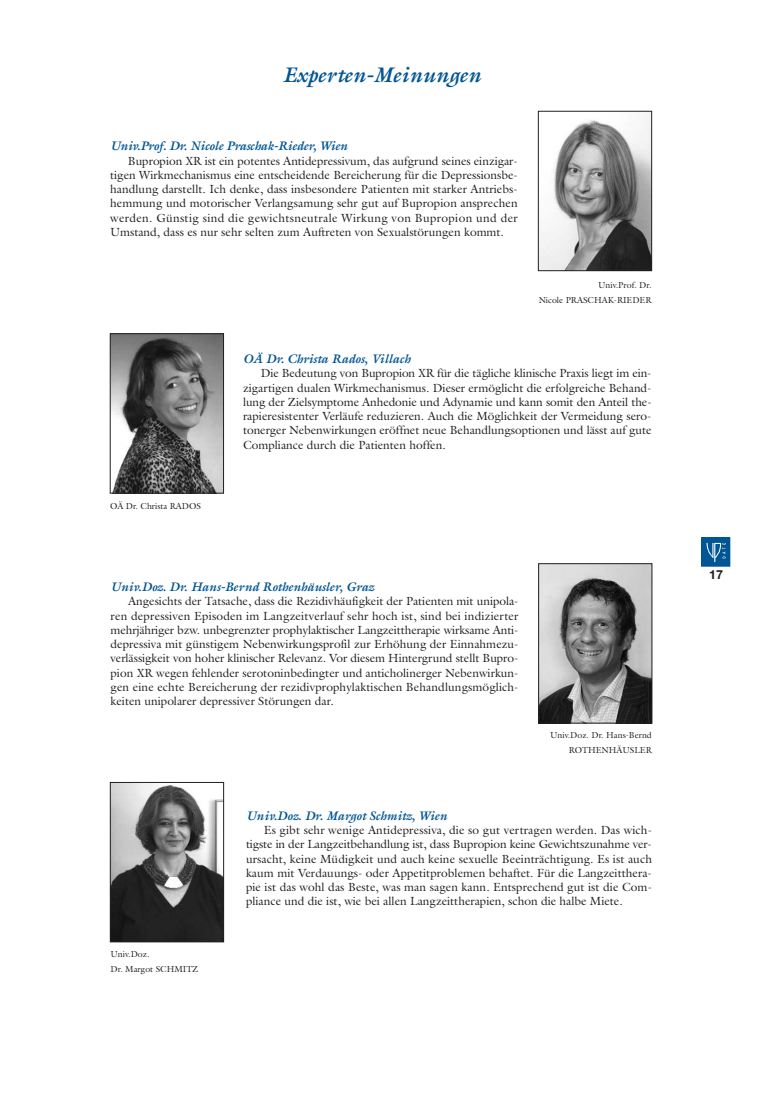
<style>
.page{position:relative;width:780px;height:1117px;background:#fff}
.page>*{position:absolute;margin:0;border:0;box-sizing:border-box;transform-origin:0 0}
.t1{font:italic 700 21.25px "Galliard";color:#005595}
.t2{font:italic 700 12.5px "Galliard";color:#005595}
.t3{font:700 12.5px "Helvetica Neue";color:#231f20}
.t4{font:11.88px/14.2px "Galliard";color:#231f20;text-align:justify}
.t5{font:8.75px/15px "Galliard";color:#231f20;text-align:right}
</style>
<div class="page">
<svg style="left:730px;top:537px;width:1px;height:29px"></svg>
<div style="left:701px;top:537px;width:28px;height:29px;background:#005595"></div>
<div style="left:701px;top:537px;width:29px;height:29px;border:1px solid #005595"></div>
<svg style="left:706px;top:542px;width:19px;height:20px"></svg>
<img style="left:540px;top:114px;width:109px;height:155px">
<div style="left:538px;top:111px;width:113px;height:160px;border:1px solid #231f20"></div>
<img style="left:540px;top:565px;width:110px;height:156px">
<div style="left:538px;top:563px;width:114px;height:160px;border:1px solid #231f20"></div>
<img style="left:112px;top:784px;width:110px;height:155px">
<div style="left:110px;top:782px;width:114px;height:159px;border:1px solid #231f20"></div>
<img style="left:112px;top:335px;width:109px;height:156px">
<div style="left:110px;top:333px;width:113px;height:160px;border:1px solid #231f20"></div>
<h1 class="t1" style="left:282px;top:67px;width:200px">Experten-Meinungen</h1>
<p class="t2" style="left:110px;top:141px;width:239px">Univ.Prof. Dr. Nicole Praschak-Rieder, Wien</p>
<p class="t4" style="left:110px;top:155px;width:409px;text-indent:18px">Bupropion XR ist ein potentes Antidepressivum, das aufgrund seines einzigar&shy;tigen Wirkmechanismus eine entscheidende Bereicherung für die Depressionsbe&shy;handlung darstellt. Ich denke, dass insbesondere Patienten mit starker Antriebs&shy;hemmung und motorischer Verlangsamung sehr gut auf Bupropion ansprechen werden. Günstig sind die gewichtsneutrale Wirkung von Bupropion und der Umstand, dass es nur sehr selten zum Auftreten von Sexualstörungen kommt.</p>
<p class="t5" style="left:538px;top:278px;width:114px">Univ.Prof. Dr.<br>Nicole PRASCHAK-RIEDER</p>
<p class="t5" style="left:110px;top:499px;width:92px">OÄ Dr. Christa RADOS</p>
<p class="t2" style="left:243px;top:354px;width:169px">OÄ Dr. Christa Rados, Villach</p>
<p class="t4" style="left:243px;top:367px;width:410px;text-indent:18px">Die Bedeutung von Bupropion XR für die tägliche klinische Praxis liegt im ein&shy;zigartigen dualen Wirkmechanismus. Dieser ermöglicht die erfolgreiche Behand&shy;lung der Zielsymptome Anhedonie und Adynamie und kann somit den Anteil the&shy;rapieresistenter Verläufe reduzieren. Auch die Möglichkeit der Vermeidung sero&shy;tonerger Nebenwirkungen eröffnet neue Behandlungsoptionen und lässt auf gute Compliance durch die Patienten hoffen.</p>
<p class="t2" style="left:110px;top:581px;width:265px">Univ.Doz. Dr. Hans-Bernd Rothenhäusler, Graz</p>
<p class="t4" style="left:110px;top:595px;width:409px;text-indent:18px">Angesichts der Tatsache, dass die Rezidivhäufigkeit der Patienten mit unipola&shy;ren depressiven Episoden im Langzeitverlauf sehr hoch ist, sind bei indizierter mehrjähriger bzw. unbegrenzter prophylaktischer Langzeittherapie wirksame Anti&shy;depressiva mit günstigem Nebenwirkungsprofil zur Erhöhung der Einnahmezu&shy;verlässigkeit von hoher klinischer Relevanz. Vor diesem Hintergrund stellt Bupro&shy;pion XR wegen fehlender serotoninbedingter und anticholinerger Nebenwirkun&shy;gen eine echte Bereicherung der rezidivprophylaktischen Behandlungsmöglich&shy;keiten unipolarer depressiver Störungen dar.</p>
<p class="t5" style="left:550px;top:728px;width:103px">Univ.Doz. Dr. Hans-Bernd<br>ROTHENHÄUSLER</p>
<p class="t5" style="left:111px;top:946px;width:89px;text-align:left">Univ.Doz.<br>Dr. Margot SCHMITZ</p>
<p class="t2" style="left:246px;top:810px;width:203px">Univ.Doz. Dr. Margot Schmitz, Wien</p>
<p class="t4" style="left:246px;top:824px;width:407px;text-indent:18px">Es gibt sehr wenige Antidepressiva, die so gut vertragen werden. Das wich&shy;tigste in der Langzeitbehandlung ist, dass Bupropion keine Gewichtszunahme ver&shy;ursacht, keine Müdigkeit und auch keine sexuelle Beeinträchtigung. Es ist auch kaum mit Verdauungs- oder Appetitproblemen behaftet. Für die Langzeitthera&shy;pie ist das wohl das Beste, was man sagen kann. Entsprechend gut ist die Com&shy;pliance und die ist, wie bei allen Langzeittherapien, schon die halbe Miete.</p>
<p class="t3" style="left:709px;top:570px;width:15px">17</p>
</div>
